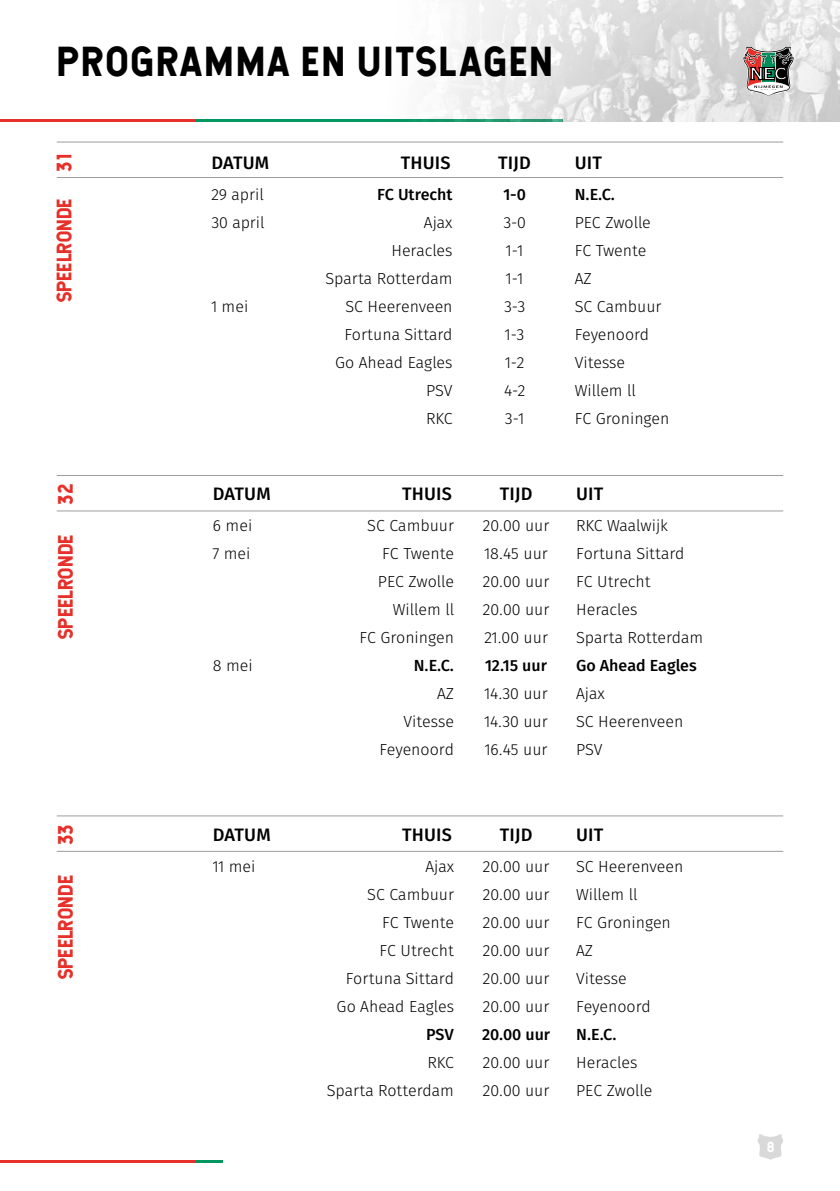
<style>
.page{position:relative;width:840px;height:1191px;background:#fff}
.page>*{position:absolute;margin:0;border:0;box-sizing:border-box;transform-origin:0 0}
.t1{font:40px "Hansief";letter-spacing:.05em;color:#000}
.t2{font:20px "Hansief";color:#e63029}
.t3{font:18px "Fira Sans OT Medium";letter-spacing:.01em;color:#000}
.t4{font:16px "Fira Sans OT Light";color:#000}
.t5{font:16px "Fira Sans OT Medium";color:#000}
.t6{font:14px "Hansief";color:#fff}
</style>
<div class="page">
<hr style="left:194px;top:1159px;width:29px;height:3px;background:#009760">
<svg style="left:757px;top:1134px;width:25px;height:25px"></svg>
<hr style="left:0;top:1159px;width:194px;height:3px;background:#e63029">
<hr style="left:0;top:119px;width:194px;height:3px;background:#e63029">
<img style="left:194px;top:0;width:645px;height:122px">
<svg style="left:742px;top:46px;width:51px;height:49px;background:#918a85"></svg>
<hr style="left:57px;top:177px;width:725px;height:1px;background:#9d9d9c">
<hr style="left:57px;top:142px;width:725px;height:1px;background:#9d9d9c">
<hr style="left:57px;top:510px;width:725px;height:1px;background:#9d9d9c">
<hr style="left:57px;top:475px;width:725px;height:1px;background:#9d9d9c">
<hr style="left:57px;top:851px;width:725px;height:1px;background:#9d9d9c">
<hr style="left:57px;top:815px;width:725px;height:1px;background:#9d9d9c">
<h1 class="t1" style="left:57px;top:36px;width:498px">PROGRAMMA EN UITSLAGEN</h1>
<p class="t2" style="left:51px;top:172px;width:23px;rotate:-90deg">31</p>
<p class="t3" style="left:211px;top:150px;width:59px">DATUM</p>
<p class="t3" style="left:400px;top:150px;width:51px">THUIS</p>
<p class="t3" style="left:498px;top:150px;width:34px">TIJD</p>
<p class="t3" style="left:574px;top:150px;width:29px">UIT</p>
<p class="t4" style="left:211px;top:183px;width:54px">29 april</p>
<p class="t5" style="left:377px;top:183px;width:77px">FC Utrecht</p>
<p class="t5" style="left:503px;top:183px;width:24px">1-0</p>
<p class="t5" style="left:574px;top:183px;width:42px">N.E.C.</p>
<p class="t4" style="left:211px;top:211px;width:55px">30 april</p>
<p class="t4" style="left:423px;top:211px;width:30px">Ajax</p>
<p class="t4" style="left:503px;top:211px;width:24px">3-0</p>
<p class="t4" style="left:574px;top:211px;width:78px">PEC Zwolle</p>
<p class="t4" style="left:391px;top:239px;width:63px">Heracles</p>
<p class="t4" style="left:505px;top:239px;width:19px">1-1</p>
<p class="t4" style="left:574px;top:239px;width:73px">FC Twente</p>
<p class="t4" style="left:325px;top:267px;width:128px">Sparta Rotterdam</p>
<p class="t4" style="left:505px;top:267px;width:19px">1-1</p>
<p class="t4" style="left:574px;top:267px;width:18px">AZ</p>
<p class="t4" style="left:211px;top:295px;width:38px">1 mei</p>
<p class="t4" style="left:345px;top:295px;width:109px">SC Heerenveen</p>
<p class="t4" style="left:503px;top:295px;width:23px">3-3</p>
<p class="t4" style="left:574px;top:295px;width:88px">SC Cambuur</p>
<p class="t4" style="left:344px;top:323px;width:110px">Fortuna Sittard</p>
<p class="t4" style="left:504px;top:323px;width:21px">1-3</p>
<p class="t4" style="left:574px;top:323px;width:76px">Feyenoord</p>
<p class="t4" style="left:335px;top:351px;width:119px">Go Ahead Eagles</p>
<p class="t4" style="left:505px;top:351px;width:21px">1-2</p>
<p class="t4" style="left:574px;top:351px;width:52px">Vitesse</p>
<p class="t4" style="left:426px;top:379px;width:28px">PSV</p>
<p class="t4" style="left:503px;top:379px;width:23px">4-2</p>
<p class="t4" style="left:574px;top:379px;width:63px">Willem ll</p>
<p class="t4" style="left:426px;top:407px;width:28px">RKC</p>
<p class="t4" style="left:504px;top:407px;width:21px">3-1</p>
<p class="t4" style="left:574px;top:407px;width:96px">FC Groningen</p>
<p class="t2" style="left:51px;top:302px;width:105px;rotate:-90deg">SPEELRONDE</p>
<p class="t2" style="left:53px;top:505px;width:23px;rotate:-90deg">32</p>
<p class="t3" style="left:213px;top:481px;width:59px">DATUM</p>
<p class="t3" style="left:402px;top:481px;width:51px">THUIS</p>
<p class="t3" style="left:499px;top:481px;width:34px">TIJD</p>
<p class="t3" style="left:576px;top:481px;width:29px">UIT</p>
<p class="t4" style="left:213px;top:514px;width:41px">6 mei</p>
<p class="t4" style="left:367px;top:514px;width:88px">SC Cambuur</p>
<p class="t4" style="left:482px;top:514px;width:68px">20.00 uur</p>
<p class="t4" style="left:576px;top:514px;width:93px">RKC Waalwijk</p>
<p class="t4" style="left:213px;top:542px;width:39px">7 mei</p>
<p class="t4" style="left:382px;top:542px;width:73px">FC Twente</p>
<p class="t4" style="left:484px;top:542px;width:65px">18.45 uur</p>
<p class="t4" style="left:576px;top:542px;width:110px">Fortuna Sittard</p>
<p class="t4" style="left:377px;top:570px;width:78px">PEC Zwolle</p>
<p class="t4" style="left:482px;top:570px;width:68px">20.00 uur</p>
<p class="t4" style="left:576px;top:570px;width:76px">FC Utrecht</p>
<p class="t4" style="left:392px;top:598px;width:63px">Willem ll</p>
<p class="t4" style="left:482px;top:598px;width:68px">20.00 uur</p>
<p class="t4" style="left:576px;top:598px;width:63px">Heracles</p>
<p class="t4" style="left:359px;top:626px;width:96px">FC Groningen</p>
<p class="t4" style="left:484px;top:626px;width:65px">21.00 uur</p>
<p class="t4" style="left:576px;top:626px;width:128px">Sparta Rotterdam</p>
<p class="t4" style="left:213px;top:654px;width:41px">8 mei</p>
<p class="t5" style="left:413px;top:654px;width:42px">N.E.C.</p>
<p class="t5" style="left:485px;top:654px;width:63px">12.15 uur</p>
<p class="t5" style="left:576px;top:654px;width:122px">Go Ahead Eagles</p>
<p class="t4" style="left:437px;top:682px;width:18px">AZ</p>
<p class="t4" style="left:484px;top:682px;width:65px">14.30 uur</p>
<p class="t4" style="left:576px;top:682px;width:30px">Ajax</p>
<p class="t4" style="left:403px;top:710px;width:52px">Vitesse</p>
<p class="t4" style="left:484px;top:710px;width:65px">14.30 uur</p>
<p class="t4" style="left:576px;top:710px;width:109px">SC Heerenveen</p>
<p class="t4" style="left:379px;top:738px;width:76px">Feyenoord</p>
<p class="t4" style="left:484px;top:738px;width:64px">16.45 uur</p>
<p class="t4" style="left:575px;top:738px;width:28px">PSV</p>
<p class="t2" style="left:53px;top:639px;width:105px;rotate:-90deg">SPEELRONDE</p>
<p class="t2" style="left:53px;top:845px;width:23px;rotate:-90deg">33</p>
<p class="t3" style="left:213px;top:822px;width:59px">DATUM</p>
<p class="t3" style="left:402px;top:822px;width:51px">THUIS</p>
<p class="t3" style="left:499px;top:822px;width:34px">TIJD</p>
<p class="t3" style="left:576px;top:822px;width:29px">UIT</p>
<p class="t4" style="left:213px;top:855px;width:44px">11 mei</p>
<p class="t4" style="left:425px;top:855px;width:30px">Ajax</p>
<p class="t4" style="left:482px;top:855px;width:68px">20.00 uur</p>
<p class="t4" style="left:576px;top:855px;width:109px">SC Heerenveen</p>
<p class="t4" style="left:367px;top:883px;width:88px">SC Cambuur</p>
<p class="t4" style="left:482px;top:883px;width:68px">20.00 uur</p>
<p class="t4" style="left:576px;top:883px;width:63px">Willem ll</p>
<p class="t4" style="left:382px;top:911px;width:73px">FC Twente</p>
<p class="t4" style="left:482px;top:911px;width:68px">20.00 uur</p>
<p class="t4" style="left:576px;top:911px;width:96px">FC Groningen</p>
<p class="t4" style="left:379px;top:939px;width:76px">FC Utrecht</p>
<p class="t4" style="left:482px;top:939px;width:68px">20.00 uur</p>
<p class="t4" style="left:576px;top:939px;width:18px">AZ</p>
<p class="t4" style="left:345px;top:967px;width:110px">Fortuna Sittard</p>
<p class="t4" style="left:482px;top:967px;width:68px">20.00 uur</p>
<p class="t4" style="left:576px;top:967px;width:52px">Vitesse</p>
<p class="t4" style="left:336px;top:995px;width:119px">Go Ahead Eagles</p>
<p class="t4" style="left:482px;top:995px;width:68px">20.00 uur</p>
<p class="t4" style="left:576px;top:995px;width:76px">Feyenoord</p>
<p class="t5" style="left:426px;top:1023px;width:29px">PSV</p>
<p class="t5" style="left:482px;top:1023px;width:70px">20.00 uur</p>
<p class="t5" style="left:576px;top:1023px;width:42px">N.E.C.</p>
<p class="t4" style="left:427px;top:1051px;width:28px">RKC</p>
<p class="t4" style="left:482px;top:1051px;width:68px">20.00 uur</p>
<p class="t4" style="left:576px;top:1051px;width:63px">Heracles</p>
<p class="t4" style="left:327px;top:1079px;width:128px">Sparta Rotterdam</p>
<p class="t4" style="left:482px;top:1079px;width:68px">20.00 uur</p>
<p class="t4" style="left:576px;top:1079px;width:78px">PEC Zwolle</p>
<p class="t2" style="left:53px;top:979px;width:105px;rotate:-90deg">SPEELRONDE</p>
<p class="t6" style="left:766px;top:1137px;width:9px">8</p>
</div>
